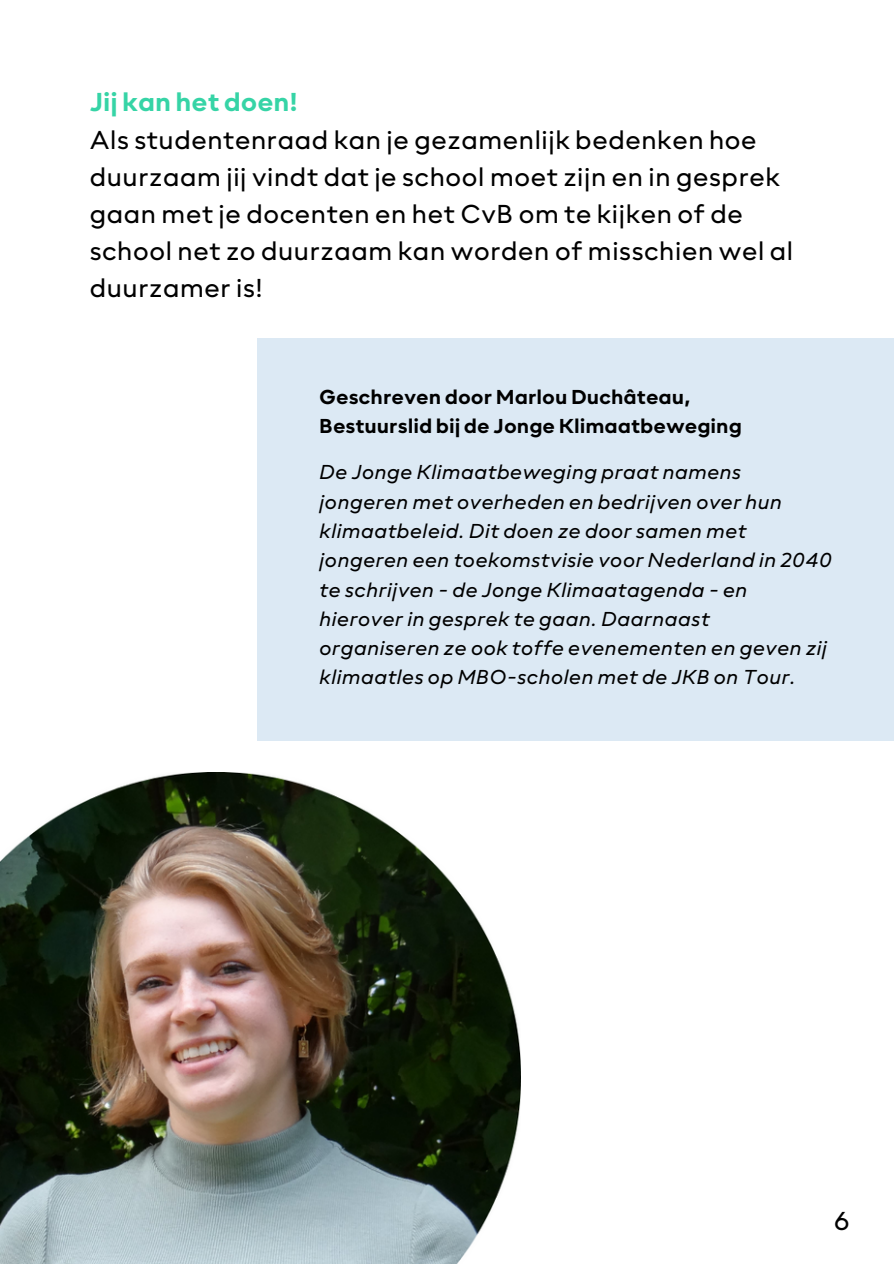
<style>
.page{position:relative;width:894px;height:1264px;background:#fff}
.page>*{position:absolute;margin:0;border:0;box-sizing:border-box;transform-origin:0 0}
.t1{font:27px/37.2px "neue Radial C Regular";color:#000}
.t2{font:italic 21px/29.2px "neue Radial C Regular";color:#000}
.t3{font:21px/29.2px "neue Radial C Bold";color:#000}
.s1{font-family:"neue Radial C Bold";color:#36d4a6}
</style>
<div class="page">
<div style="left:257px;top:338px;width:636px;height:403px;background:#dce9f4"></div>
<img style="left:0;top:772px;width:521px;height:491px">
<h2 class="t1" style="left:89px;top:86px;width:705px"><span class="s1">Jij kan het doen!<br></span>Als studentenraad kan je gezamenlijk bedenken hoe duurzaam jij vindt dat je school moet zijn en in gesprek gaan met je docenten en het CvB om te kijken of de school net zo duurzaam kan worden of misschien wel al duurzamer is!</h2>
<p class="t3" style="left:319px;top:384px;width:424px">Geschreven door Marlou Duchâteau,<br>Bestuurslid bij de Jonge Klimaatbeweging</p>
<p class="t2" style="left:319px;top:459px;width:514px">De Jonge Klimaatbeweging praat namens jongeren met overheden en bedrijven over hun klimaatbeleid. Dit doen ze door samen met jongeren een toekomstvisie voor Nederland in 2040 te schrijven - de Jonge Klimaatagenda - en hierover in gesprek te gaan. Daarnaast organiseren ze ook toffe evenementen en geven zij klimaatles op MBO-scholen met de JKB on Tour.</p>
<p class="t1" style="left:833px;top:1205px;width:18px">6</p>
</div>
